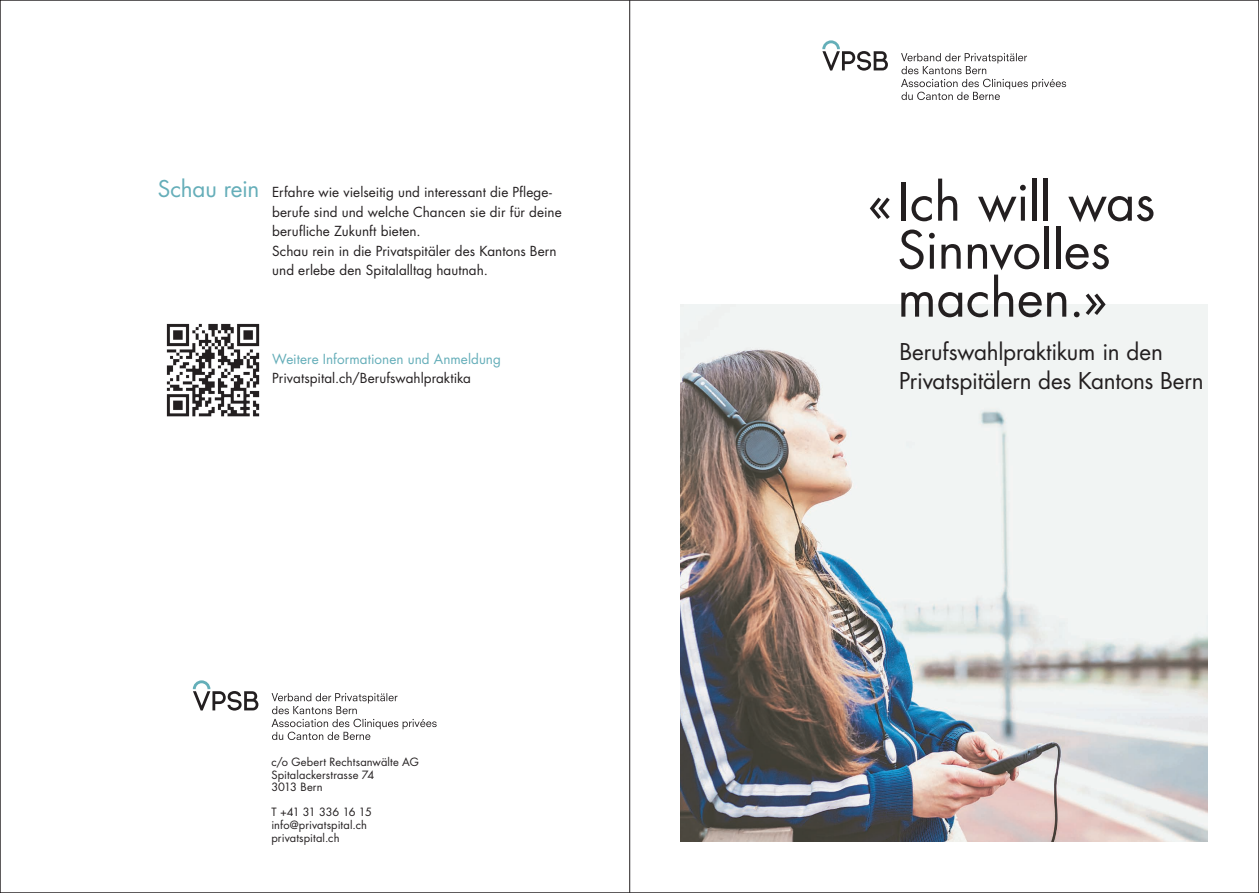
<style>
.page{position:relative;width:1259px;height:893px;background:#fff}
.page>*{position:absolute;margin:0;border:0;box-sizing:border-box;transform-origin:0 0}
.t1{font:51px/48px "Futura Std";letter-spacing:-.01em;color:#231f20;text-align:center}
.t2{font:22.5px/28.5px "Futura Std";letter-spacing:-.01em;color:#231f20}
.t3{font:22.5px "Futura Std";letter-spacing:-.01em;color:#65aeb9}
.t4{font:13.5px/19.5px "Futura Std";letter-spacing:.005em;color:#231f20}
.t5{font:13.5px "Futura Std";letter-spacing:.005em;color:#65aeb9}
.t6{font:11.1px/12.6px "Futura Std";letter-spacing:.01em;color:#231f20}
</style>
<div class="page">
<img style="left:680px;top:304px;width:528px;height:538px">
<svg style="left:822px;top:40px;width:66px;height:31px"></svg>
<svg style="left:901px;top:53px;width:165px;height:47px"></svg>
<img style="left:166px;top:323px;width:93px;height:94px">
<svg style="left:193px;top:680px;width:65px;height:31px"></svg>
<svg style="left:271px;top:693px;width:166px;height:47px"></svg>
<hr style="left:629px;top:0;width:1px;height:893px;background:#231f20">
<h2 class="t3" style="left:158px;top:175px;width:103px">Schau rein</h2>
<h1 class="t1" style="left:867px;top:178px;width:289px">«Ich will was<br>Sinnvolles machen.»</h1>
<h2 class="t2" style="left:899px;top:338px;width:306px">Berufswahlpraktikum in den<br>Privatspitälern des Kantons Bern</h2>
<p class="t4" style="left:272px;top:183px;width:291px">Erfahre wie vielseitig und interessant die Pflege&shy;berufe sind und welche Chancen sie dir für deine berufliche Zukunft bieten.<br>Schau rein in die Privatspitäler des Kantons Bern und erlebe den Spitalalltag hautnah.</p>
<p class="t5" style="left:272px;top:350px;width:230px">Weitere Informationen und Anmeldung</p>
<p class="t4" style="left:272px;top:369px;width:200px">Privatspital.ch/Berufswahlpraktika</p>
<p class="t6" style="left:271px;top:756px;width:149px">c/o Gebert Rechtsanwälte AG<br>Spitalackerstrasse 74<br>3013 Bern</p>
<p class="t6" style="left:271px;top:806px;width:102px">T +41 31 336 16 15 info@privatspital.ch privatspital.ch</p>
</div>
